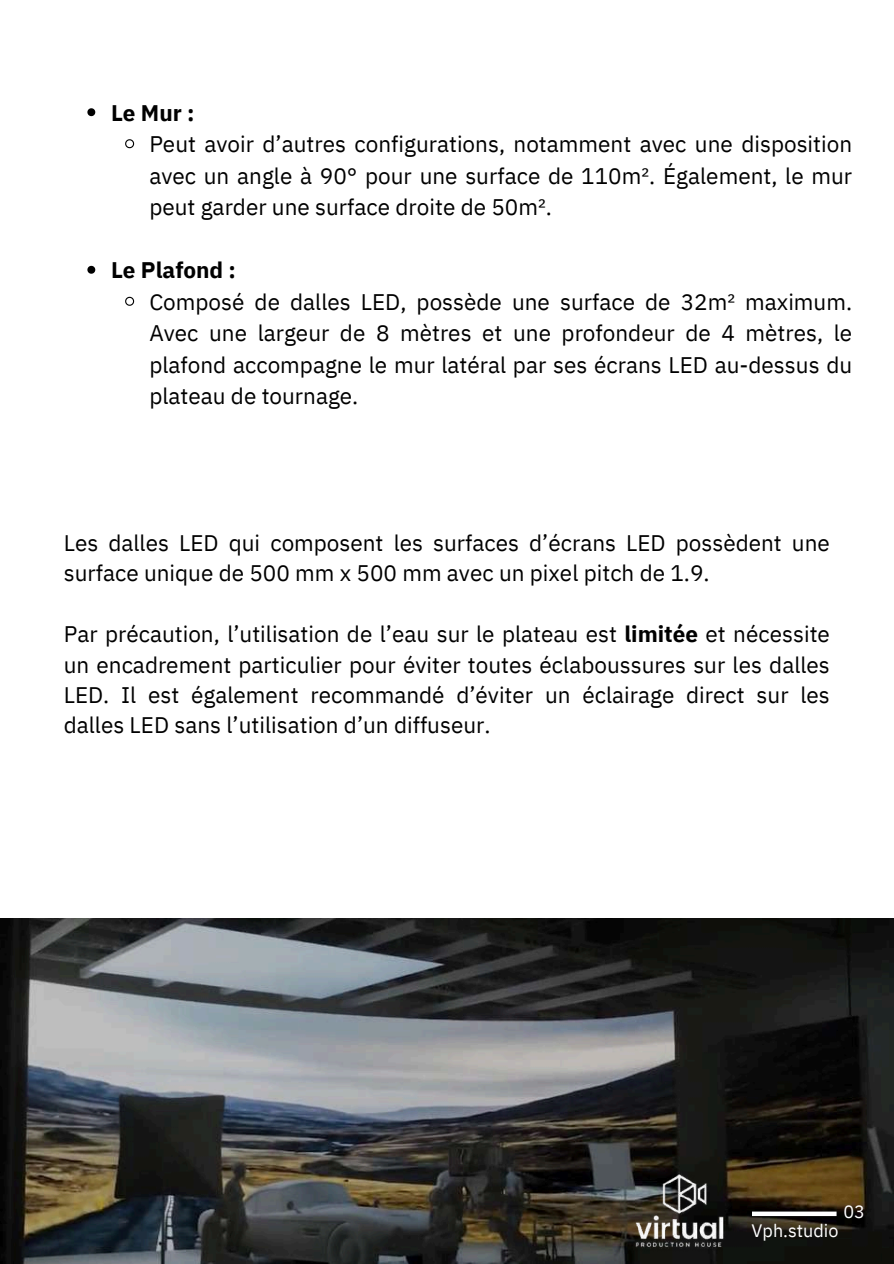
<style>
.page{position:relative;width:894px;height:1264px;background:#fff}
.page>*{position:absolute;margin:0;border:0;box-sizing:border-box;transform-origin:0 0}
.t1{font:22.5px/31.5px "IBM Plex Sans";color:#000;text-align:justify}
.t2{font:700 22.5px "IBM Plex Sans";color:#000}
.t3{font:18px "IBM Plex Sans";color:#fff}
.s1{font-weight:700}
</style>
<div class="page">
<img style="left:0;top:918px;width:893px;height:345px">
<svg style="left:87px;top:108px;width:8px;height:8px"></svg>
<svg style="left:125px;top:139px;width:10px;height:10px"></svg>
<svg style="left:87px;top:266px;width:8px;height:8px"></svg>
<svg style="left:125px;top:296px;width:10px;height:10px"></svg>
<svg style="left:751px;top:1211px;width:85px;height:4px"></svg>
<img style="left:625px;top:1169px;width:105px;height:84px">
<p class="t2" style="left:111px;top:98px;width:85px">Le Mur :</p>
<p class="t1" style="left:149px;top:128px;width:704px">Peut avoir d’autres configurations, notamment avec une disposition avec un angle à 90° pour une surface de 110m². Également, le mur peut garder une surface droite de 50m².</p>
<p class="t2" style="left:111px;top:255px;width:126px">Le Plafond :</p>
<p class="t1" style="left:149px;top:285px;width:704px">Composé de dalles LED, possède une surface de 32m² maximum.<br>Avec une largeur de 8 mètres et une profondeur de 4 mètres, le plafond accompagne le mur latéral par ses écrans LED au-dessus du plateau de tournage.</p>
<p class="t1" style="left:64px;top:527px;width:767px;line-height:30.3px">Les dalles LED qui composent les surfaces d’écrans LED possèdent une surface unique de 500 mm x 500 mm avec un pixel pitch de 1.9.</p>
<p class="t1" style="left:64px;top:618px;width:767px;line-height:30.3px">Par précaution, l’utilisation de l’eau sur le plateau est <span class="s1">limitée</span> et nécessite un encadrement particulier pour éviter toutes éclaboussures sur les dalles LED. Il est également recommandé d’éviter un éclairage direct sur les dalles LED sans l’utilisation d’un diffuseur.</p>
<p class="t3" style="left:843px;top:1199px;width:23px">03</p>
<p class="t3" style="left:751px;top:1218px;width:88px">Vph.studio</p>
</div>
